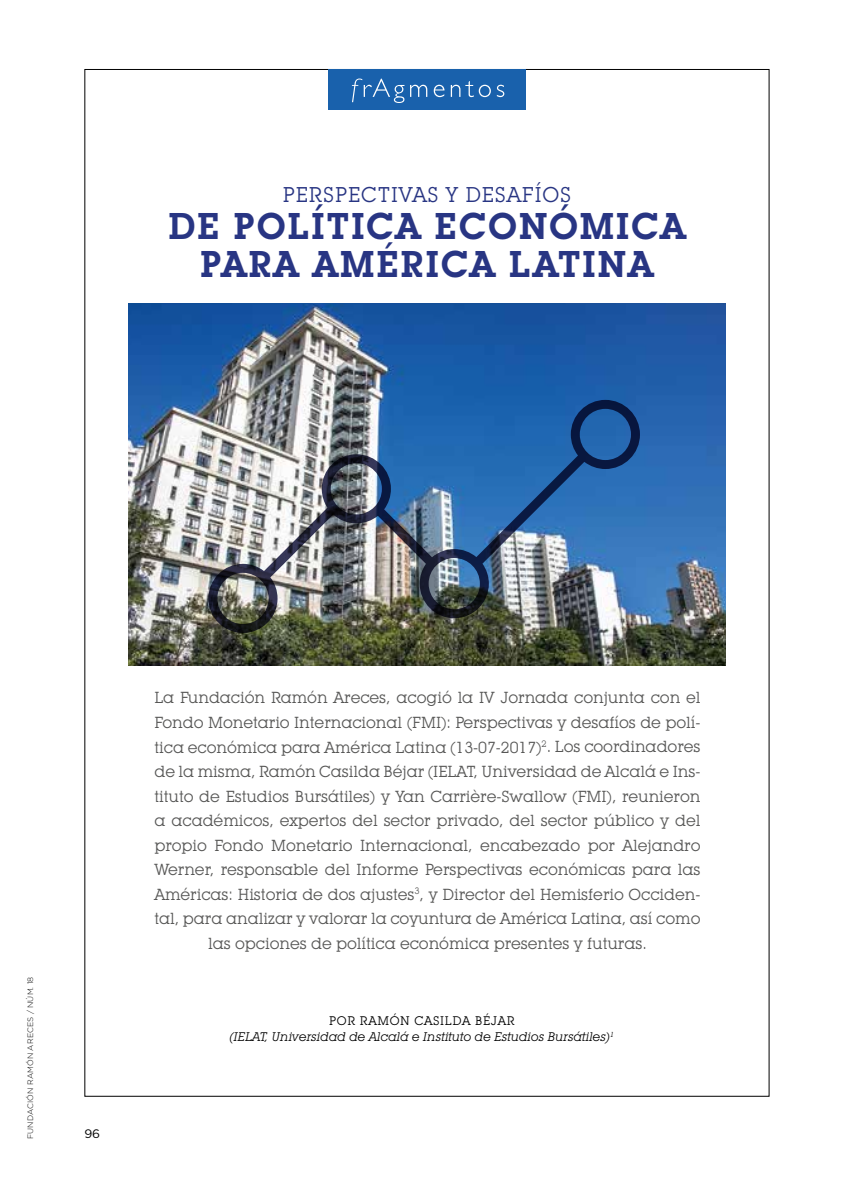
<style>
.page{position:relative;width:844px;height:1191px;background:#fff}
.page>*{position:absolute;margin:0;border:0;box-sizing:border-box;transform-origin:0 0}
.t1{font:600 36.57px/37.3px "Lubalin Graph IT Cby BT";letter-spacing:.04em;color:#283583;text-align:center}
.t2{font:21px "Lubalin Graph IT Cby BT";letter-spacing:.04em;color:#283583}
.t3{font:15.75px/24.5px "Lubalin Graph IT Cby BT";letter-spacing:-.005em;color:#575756;text-align:center}
.t4{font:italic 12.25px/16.8px "Lubalin Graph IT Cby BT";color:#000;text-align:center}
.t5{font:12.25px "Gotham";color:#000}
.t6{font:300 7.88px "Gotham";letter-spacing:.01em;color:#000}
.s1{font-style:normal}
</style>
<div class="page">
<img style="left:128px;top:303px;width:597px;height:362px">
<div style="left:328px;top:69px;width:197px;height:41px;background:#1961ac"></div>
<svg style="left:352px;top:79px;width:52px;height:24px"></svg>
<svg style="left:410px;top:85px;width:17px;height:12px"></svg>
<svg style="left:433px;top:85px;width:11px;height:12px"></svg>
<svg style="left:450px;top:81px;width:40px;height:16px"></svg>
<svg style="left:496px;top:85px;width:8px;height:12px"></svg>
<img style="left:208px;top:400px;width:431px;height:233px">
<h2 class="t2" style="left:283px;top:182px;width:289px">PERSPECTIVAS Y DESAFÍOS</h2>
<h1 class="t1" style="left:168px;top:207px;width:519px">DE POLÍTICA ECONÓMICA<br>PARA AMÉRICA LATINA</h1>
<p class="t6" style="left:26px;top:1138px;width:164px;rotate:-90deg">FUNDACIÓN RAMÓN ARECES / NÚM. 18</p>
<p class="t5" style="left:84px;top:1126px;width:17px">96</p>
<p class="t3" style="left:154px;top:685px;width:547px">La Fundación Ramón Areces, acogió la IV Jornada conjunta con el Fondo Monetario Internacional (FMI): Perspectivas y desafíos de polí&shy;tica económica para América Latina (13-07-2017)<sup>2</sup>. Los coordinadores de la misma, Ramón Casilda Béjar (IELAT, Universidad de Alcalá e Ins&shy;tituto de Estudios Bursátiles) y Yan Carrière-Swallow (FMI), reunieron a académicos, expertos del sector privado, del sector público y del propio Fondo Monetario Internacional, encabezado por Alejandro Werner, responsable del Informe Perspectivas económicas para las Américas: Historia de dos ajustes<sup>3</sup>, y Director del Hemisferio Occiden&shy;tal, para analizar y valorar la coyuntura de América Latina, así como las opciones de política económica presentes y futuras.</p>
<p class="t4" style="left:229px;top:1011px;width:386px"><span class="s1">POR RAMÓN CASILDA BÉJAR<br></span>(IELAT, Universidad de Alcalá e Instituto de Estudios Bursátiles)<sup>1</sup></p>
</div>
